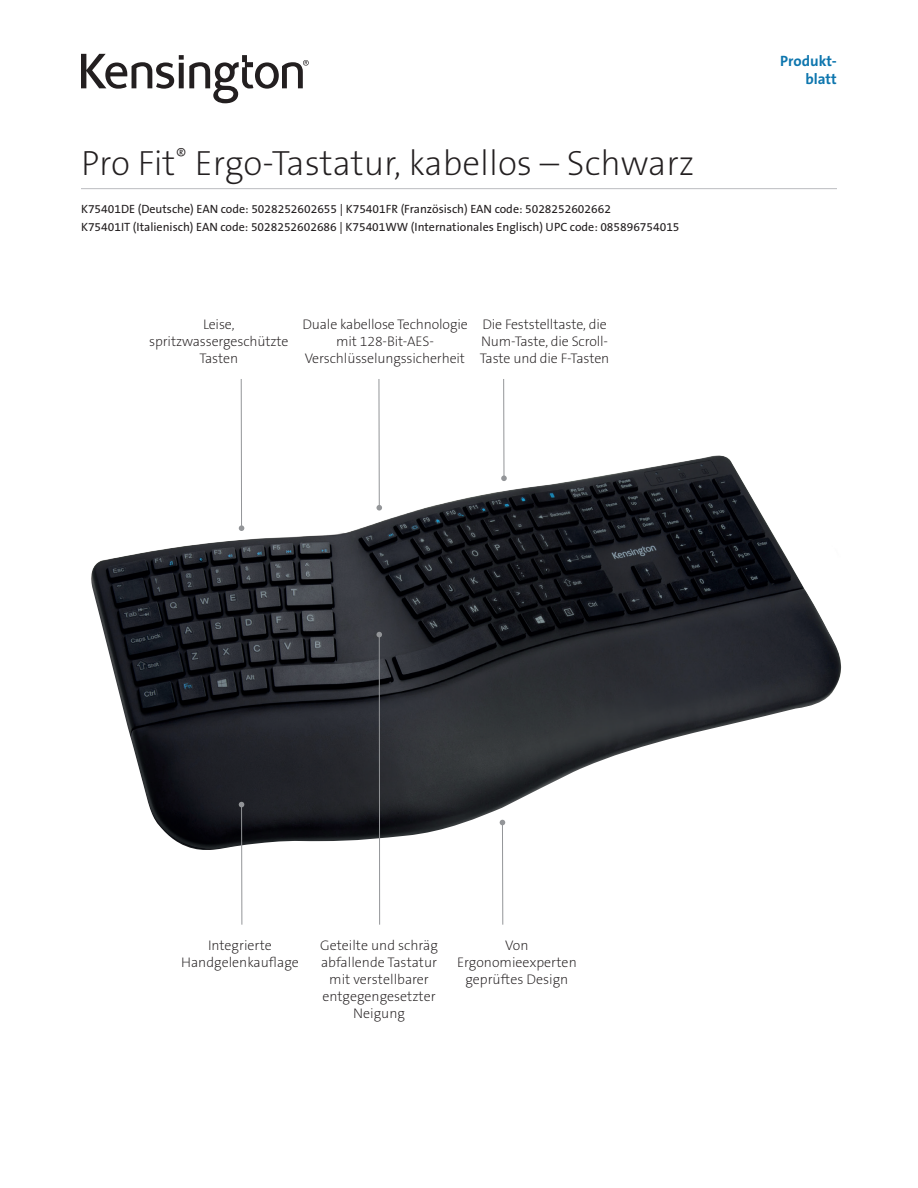
<style>
.page{position:relative;width:918px;height:1188px;background:#fff}
.page>*{position:absolute;margin:0;border:0;box-sizing:border-box;transform-origin:0 0}
.Main_Header{font:35.25px "The Sans KENSINGTON2 XL";color:#231f20}
.Part_No__UPC{font:15px "The Sans KENSINGTON7 Bd";color:#0e76ae}
.Image_Body{font:13.95px/16.8px "The Sans KENSINGTON2 XL";letter-spacing:-.01em;color:#231f20;text-align:center}
.Part_No__UPC-2{font:12px/18px "The Sans KENSINGTON5 Rg";color:#231f20}
</style>
<div class="page">
<img style="left:91px;top:393px;width:751px;height:460px">
<hr style="left:81px;top:188px;width:756px;height:1px;background:#bcbdc0">
<hr style="left:241px;top:379px;width:1px;height:149px;background:#939598">
<svg style="left:239px;top:525px;width:5px;height:6px"></svg>
<hr style="left:379px;top:379px;width:1px;height:129px;background:#939598">
<svg style="left:376px;top:505px;width:6px;height:6px"></svg>
<hr style="left:379px;top:635px;width:1px;height:290px;background:#939598">
<svg style="left:376px;top:632px;width:6px;height:5px"></svg>
<hr style="left:502px;top:823px;width:1px;height:102px;background:#939598">
<svg style="left:500px;top:820px;width:5px;height:5px"></svg>
<hr style="left:503px;top:379px;width:1px;height:99px;background:#939598">
<svg style="left:501px;top:475px;width:6px;height:6px"></svg>
<hr style="left:241px;top:805px;width:1px;height:120px;background:#939598">
<svg style="left:239px;top:802px;width:5px;height:5px"></svg>
<svg style="left:81px;top:54px;width:228px;height:49px"></svg>
<p class="Main_Header" style="left:81px;top:144px;width:615px">Pro Fit<sup>®</sup> Ergo-Tastatur, kabellos – Schwarz</p>
<p class="Part_No__UPC-2" style="left:81px;top:200px;width:600px">K75401DE (Deutsche) EAN code: 5028252602655 | K75401FR (Französisch) EAN code: 5028252602662<br>K75401IT (Italienisch) EAN code: 5028252602686 | K75401WW (Internationales Englisch) UPC code: 085896754015</p>
<p class="Image_Body" style="left:149px;top:317px;width:141px">Leise, spritzwassergeschützte<br>Tasten</p>
<p class="Image_Body" style="left:302px;top:317px;width:167px">Duale kabellose Technologie mit 128-Bit-AES-<br>Verschlüsselungssicherheit</p>
<p class="Image_Body" style="left:480px;top:317px;width:131px;text-align:left">Die Feststelltaste, die<br>Num-Taste, die Scroll-<br>Taste und die F-Tasten</p>
<p class="Part_No__UPC" style="left:780px;top:53px;width:58px">Produkt-</p>
<p class="Part_No__UPC" style="left:805px;top:71px;width:33px">blatt</p>
<p class="Image_Body" style="left:181px;top:938px;width:119px">Integrierte<br>Handgelenkauflage</p>
<p class="Image_Body" style="left:320px;top:938px;width:119px">Geteilte und schräg abfallende Tastatur mit verstellbarer entgegengesetzter<br>Neigung</p>
<p class="Image_Body" style="left:457px;top:938px;width:121px">Von<br>Ergonomieexperten geprüftes Design</p>
</div>
